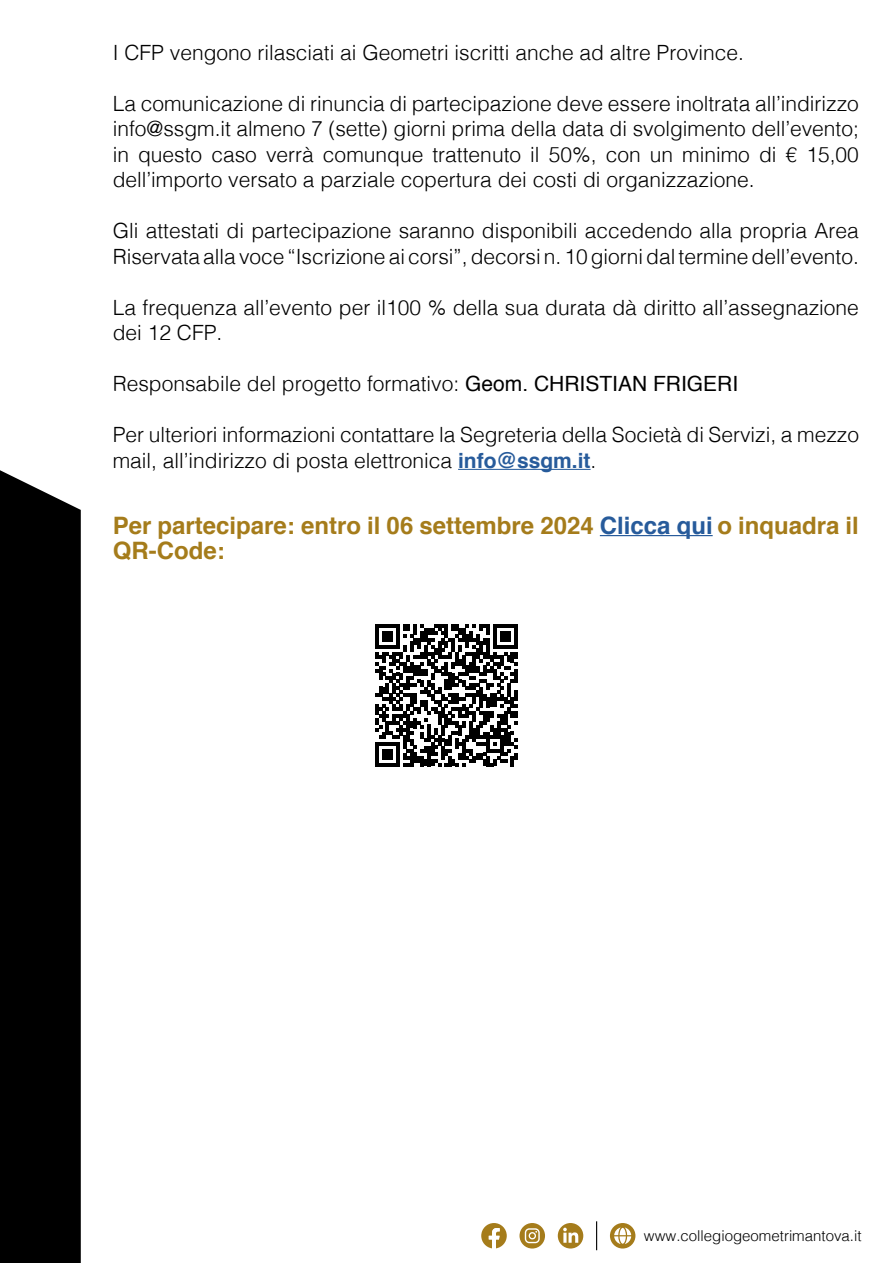
<style>
.page{position:relative;width:893px;height:1263px;background:#fff}
.page>*{position:absolute;margin:0;border:0;box-sizing:border-box;transform-origin:0 0}
.t1{font:700 24px/25.5px "Helvetica";color:#a57c1b}
.t2{font:300 21px/25.5px "Helvetica";color:#000}
.t3{font:300 15px "Helvetica";color:#000}
.s1{font-weight:400}
.s2{font-weight:700;color:#275b9b}
.s3{color:#275b9b}
</style>
<div class="page">
<div style="left:610px;top:1223px;width:25px;height:25px;background:#a57c1b;border-radius:50%"></div>
<svg style="left:614px;top:1227px;width:17px;height:17px"></svg>
<svg style="left:596px;top:1221px;width:1px;height:29px"></svg>
<svg style="left:481px;top:1223px;width:26px;height:25px"></svg>
<div style="left:519px;top:1223px;width:26px;height:25px;background:#a57c1b;border-radius:50%"></div>
<svg style="left:525px;top:1228px;width:15px;height:15px"></svg>
<div style="left:558px;top:1223px;width:25px;height:25px;background:#a57c1b;border-radius:50%"></div>
<svg style="left:563px;top:1228px;width:15px;height:15px"></svg>
<div style="left:0;top:470px;width:81px;height:793px;background:#000"></div>
<hr style="left:458px;top:469px;width:133px;height:1px;background:#275b9b">
<hr style="left:600px;top:535px;width:113px;height:1px;background:#275b9b">
<svg style="left:375px;top:624px;width:143px;height:142px"></svg>
<p class="t2" style="left:113px;top:38px;width:633px">I CFP vengono rilasciati ai Geometri iscritti anche ad altre Province.</p>
<p class="t2" style="left:113px;top:89px;width:748px;text-align:justify">La comunicazione di rinuncia di partecipazione deve essere inoltrata all’indirizzo info@ssgm.it almeno 7 (sette) giorni prima della data di svolgimento dell’evento; in questo caso verrà comunque trattenuto il 50%, con un minimo di € 15,00 dell’importo versato a parziale copertura dei costi di organizzazione.</p>
<p class="t2" style="left:113px;top:217px;width:748px">Gli attestati di partecipazione saranno disponibili accedendo alla propria Area<br>Riservata alla voce “Iscrizione ai corsi”, decorsi n. 10 giorni dal termine dell’evento.</p>
<p class="t2" style="left:113px;top:293px;width:748px">La frequenza all’evento per il100 % della sua durata dà diritto all’assegnazione dei 12 CFP.</p>
<p class="t2" style="left:113px;top:370px;width:627px">Responsabile del progetto formativo: <span class="s1">Geom. CHRISTIAN FRIGERI</span></p>
<p class="t2" style="left:113px;top:421px;width:748px">Per ulteriori informazioni contattare la Segreteria della Società di Servizi, a mezzo mail, all’indirizzo di posta elettronica <span class="s2">info@ssgm.it</span>.</p>
<p class="t1" style="left:113px;top:511px;width:748px">Per partecipare: entro il 06 settembre 2024 <span class="s3">Clicca qui</span> o inquadra il<br>QR-Code:</p>
<p class="t3" style="left:644px;top:1223px;width:219px">www.collegiogeometrimantova.it</p>
</div>
